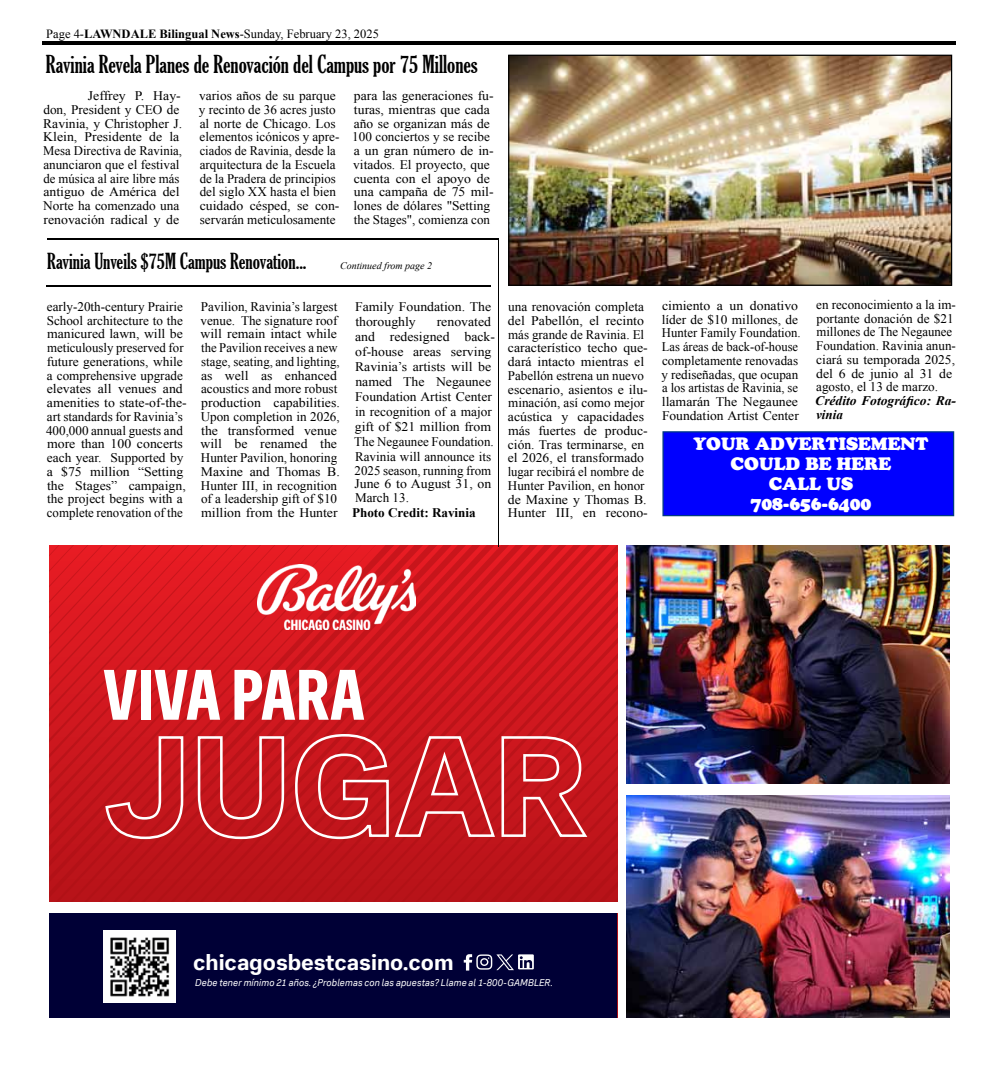
<style>
.page{position:relative;width:998px;height:1065px;background:#fff}
.page>*{position:absolute;margin:0;border:0;box-sizing:border-box;transform-origin:0 0}
.t1{font:700 condensed 69.75px "Bally Thrill";color:#fff}
.t2{font:extra-condensed 23.75px "Gloucester";color:#000}
.t3{font:700 21.38px "Bally Thrill";color:#fff}
.t4{font:extra-condensed 21.25px "Gloucester";color:#000}
.t5{font:900 17.5px/20px "Ozzie";letter-spacing:-.01em;color:#fff;text-align:center}
.t6{font:13.12px/13.8px "Times New Roman";color:#000}
.t7{font:13.12px/13.8px "Times New Roman";color:#000;scale:1.05 1}
.t8{font:13.12px/13.8px "Times New Roman";color:#000;scale:1.04 1}
.t9{font:italic 700 13.12px/13.8px "Times New Roman";color:#000}
.t10{font:700 13.12px "Times New Roman";color:#000}
.t11{font:12.5px "Times New Roman";color:#000}
.t12{font:italic 10px "Times New Roman";color:#000}
.t13{font:italic 9.62px "Bally Thrill";letter-spacing:.02em;color:#fff;scale:.9 1}
.s1{font-weight:700}
</style>
<div class="page">
<hr style="left:43px;top:41px;width:912px;height:4px;background:#000">
<hr style="left:47px;top:239px;width:452px;height:1px;background:#000">
<hr style="left:46px;top:285px;width:444px;height:2px;background:#000">
<img style="left:510px;top:57px;width:440px;height:227px">
<div style="left:508px;top:55px;width:444px;height:231px;border:1px solid #000"></div>
<hr style="left:498px;top:239px;width:1px;height:308px;background:#000">
<svg style="left:49px;top:545px;width:568px;height:357px"></svg>
<div style="left:49px;top:908px;width:568px;height:110px;background:#000036"></div>
<img style="left:258px;top:565px;width:158px;height:64px">
<img style="left:627px;top:795px;width:322px;height:223px">
<svg style="left:464px;top:954px;width:70px;height:17px"></svg>
<img style="left:627px;top:545px;width:322px;height:238px">
<svg style="left:104px;top:735px;width:81px;height:105px"></svg>
<svg style="left:196px;top:735px;width:89px;height:105px"></svg>
<svg style="left:294px;top:733px;width:295px;height:107px"></svg>
<img style="left:103px;top:930px;width:72px;height:73px">
<div style="left:49px;top:902px;width:570px;height:10px;background:#fff"></div>
<div style="left:662px;top:431px;width:292px;height:85px;background:#00f;border:1px solid #013a81"></div>
<p class="t11" style="left:46px;top:25px;width:334px">Page 4-<span class="s1">LAWNDALE Bilingual News</span>-Sunday, February 23, 2025</p>
<h2 class="t2" style="left:46px;top:51px;width:433px">Ravinia Revela Planes de Renovación del Campus por 75 Millones</h2>
<p class="t7" style="left:43px;top:89px;width:134px;text-indent:45px">Jeffrey P. Hay&shy;don, President y CEO de<br>Ravinia, y Christopher J.<br>Klein, Presidente de la<br>Mesa Directiva de Ravinia, anunciaron que el festival de música al aire libre más antiguo de América del<br>Norte ha comenzado una renovación radical y de</p>
<p class="t6" style="left:199px;top:89px;width:142px">varios años de su parque y recinto de 36 acres justo al norte de Chicago. Los elementos icónicos y apre&shy;ciados de Ravinia, desde la arquitectura de la Escuela de la Pradera de principios del siglo XX hasta el bien cuidado césped, se con&shy;servarán meticulosamente</p>
<p class="t8" style="left:352px;top:89px;width:137px">para las generaciones fu&shy;turas, mientras que cada año se organizan más de<br>100 conciertos y se recibe a un gran número de in&shy;vitados. El proyecto, que cuenta con el apoyo de una campaña de 75 mil&shy;lones de dólares "Setting the Stages", comienza con</p>
<h3 class="t4" style="left:47px;top:249px;width:261px">Ravinia Unveils $75M Campus Renovation...</h3>
<p class="t12" style="left:340px;top:259px;width:94px">Continued from page 2</p>
<p class="t6" style="left:46px;top:300px;width:142px">early-20th-century Prairie<br>School architecture to the manicured lawn, will be meticulously preserved for future generations, while a comprehensive upgrade elevates all venues and amenities to state-of-the&shy;art standards for Ravinia’s<br>400,000 annual guests and more than 100 concerts each year. Supported by a $75 million “Setting the Stages” campaign, the project begins with a complete renovation of the</p>
<p class="t6" style="left:200px;top:300px;width:141px">Pavilion, Ravinia’s largest venue. The signature roof will remain intact while the Pavilion receives a new stage, seating, and lighting, as well as enhanced acoustics and more robust production capabilities.<br>Upon completion in 2026, the transformed venue will be renamed the<br>Hunter Pavilion, honoring<br>Maxine and Thomas B.<br>Hunter III, in recognition of a leadership gift of $10 million from the Hunter</p>
<p class="t7" style="left:355px;top:299px;width:131px;line-height:15px">Family Foundation. The thoroughly</p>
<p class="t7" style="left:354px;top:314px;width:135px;line-height:15px;text-indent:82px">renovated and redesigned back&shy;of-house areas serving<br>Ravinia’s artists will be named The Negaunee<br>Foundation Artist Center in recognition of a major gift of $21 million from<br>The Negaunee Foundation.<br>Ravinia will announce its</p>
<p class="t6" style="left:354px;top:463px;width:138px;text-align:justify">2025 season, running from June 6 to August 31, on March 13.</p>
<p class="t10" style="left:352px;top:504px;width:125px">Photo Credit: Ravinia</p>
<p class="t6" style="left:507px;top:300px;width:142px">una renovación completa del Pabellón, el recinto más grande de Ravinia. El característico techo que&shy;dará intacto mientras el<br>Pabellón estrena un nuevo escenario, asientos e ilu&shy;minación, así como mejor acústica y capacidades más fuertes de produc&shy;ción. Tras terminarse, en el 2026, el transformado lugar recibirá el nombre de<br>Hunter Pavilion, en honor de Maxine y Thomas B.<br>Hunter III, en recono-</p>
<p class="t7" style="left:661px;top:298px;width:134px">cimiento a un donativo líder de $10 millones, de<br>Hunter Family Foundation.<br>Las áreas de back-of-house completamente renovadas y rediseñadas, que ocupan a los artistas de Ravinia, se llamarán The Negaunee<br>Foundation Artist Center</p>
<p class="t6" style="left:816px;top:297px;width:141px">en reconocimiento a la im&shy;portante donación de $21 millones de The Negaunee<br>Foundation. Ravinia anun&shy;ciará su temporada 2025, del 6 de junio al 31 de agosto, el 13 de marzo.</p>
<p class="t9" style="left:815px;top:393px;width:142px">Crédito Fotográfico: Ra&shy;vinia</p>
<h3 class="t5" style="left:693px;top:435px;width:236px">YOUR ADVERTISEMENT<br>COULD BE HERE<br>CALL US<br>708-656-6400</h3>
<h1 class="t1" style="left:103px;top:650px;width:263px">VIVA PARA</h1>
<h3 class="t3" style="left:193px;top:948px;width:262px">chicagosbestcasino.com</h3>
<p class="t13" style="left:195px;top:976px;width:399px">Debe tener mínimo 21 años. ¿Problemas con las apuestas? Llame al 1-800-GAMBLER.</p>
</div>
